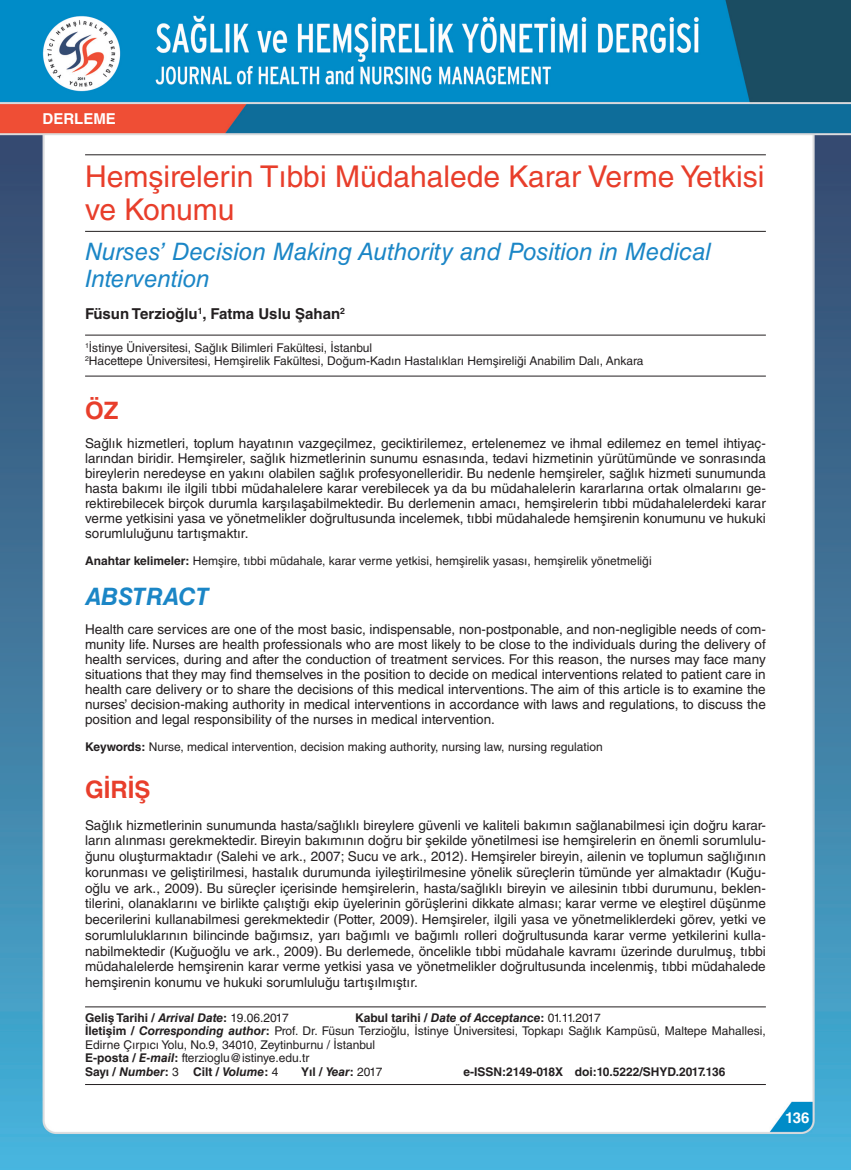
<style>
.page{position:relative;width:851px;height:1170px;background:#fff}
.page>*{position:absolute;margin:0;border:0;box-sizing:border-box;transform-origin:0 0}
.t1{font:30px/33px "Helvetica LT Std";color:#e83e2b}
.t2{font:italic 24px "Helvetica LT Std";color:#1b86c6}
.t3{font:italic 700 24px "Helvetica LT Std";color:#1b86c6}
.t4{font:700 24px "Helvetica LT Std";color:#e83e2b}
.t5{font:700 15px "Helvetica LT Std";color:#231f20}
.t6{font:700 15px "Helvetica LT Std";color:#fff}
.t7{font:13.5px/15px "Helvetica LT Std";color:#231f20;text-align:justify}
.t8{font:12px/13.5px "Helvetica LT Std";color:#231f20}
.t9{font:700 12px "Helvetica LT Std";color:#231f20}
.t10{font:italic 700 12px "Helvetica LT Std";color:#231f20}
.s1{font-weight:700}
.s2{font-style:italic}
.s3{font-weight:400}
.s4{font-style:normal}
.s5{font-weight:400;font-style:normal}
.s6{font-weight:700;font-style:italic}
</style>
<div class="page">
<img style="left:0;top:0;width:850px;height:1169px">
<hr style="left:85px;top:154px;width:680px;height:1px;background:#231f20">
<hr style="left:85px;top:231px;width:680px;height:1px;background:#231f20">
<hr style="left:85px;top:1084px;width:680px;height:1px;background:#231f20">
<hr style="left:85px;top:335px;width:680px;height:1px;background:#231f20">
<hr style="left:85px;top:375px;width:680px;height:1px;background:#231f20">
<hr style="left:85px;top:1006px;width:680px;height:1px;background:#231f20">
<p class="t6" style="left:43px;top:109px;width:75px">DERLEME</p>
<p class="t1" style="left:85px;top:160px;width:680px">Hemşirelerin Tıbbi Müdahalede Karar Verme Yetkisi ve Konumu</p>
<p class="t2" style="left:85px;top:237px;width:627px">Nurses’ Decision Making Authority and Position in Medical</p>
<p class="t2" style="left:85px;top:264px;width:126px">Intervention</p>
<p class="t5" style="left:85px;top:304px;width:261px">Füsun Terzioğlu<sup>1</sup>, Fatma Uslu Şahan<sup>2</sup></p>
<p class="t8" style="left:85px;top:341px;width:288px"><sup>1</sup>İstinye Üniversitesi, Sağlık Bilimleri Fakültesi, İstanbul</p>
<p class="t8" style="left:85px;top:354px;width:560px"><sup>2</sup>Hacettepe Üniversitesi, Hemşirelik Fakültesi, Doğum-Kadın Hastalıkları Hemşireliği Anabilim Dalı, Ankara</p>
<p class="t4" style="left:85px;top:396px;width:35px">ÖZ</p>
<p class="t7" style="left:85px;top:435px;width:682px">Sağlık hizmetleri, toplum hayatının vazgeçilmez, geciktirilemez, ertelenemez ve ihmal edilemez en temel ihtiyaç&shy;larından biridir. Hemşireler, sağlık hizmetlerinin sunumu esnasında, tedavi hizmetinin yürütümünde ve sonrasında bireylerin neredeyse en yakını olabilen sağlık profesyonelleridir. Bu nedenle hemşireler, sağlık hizmeti sunumunda hasta bakımı ile ilgili tıbbi müdahalelere karar verebilecek ya da bu müdahalelerin kararlarına ortak olmalarını ge&shy;rektirebilecek birçok durumla karşılaşabilmektedir. Bu derlemenin amacı, hemşirelerin tıbbi müdahalelerdeki karar verme yetkisini yasa ve yönetmelikler doğrultusunda incelemek, tıbbi müdahalede hemşirenin konumunu ve hukuki sorumluluğunu tartışmaktır.</p>
<p class="t8" style="left:85px;top:553px;width:568px"><span class="s1">Anahtar kelimeler:</span> Hemşire, tıbbi müdahale, karar verme yetkisi, hemşirelik yasası, hemşirelik yönetmeliği</p>
<p class="t3" style="left:85px;top:582px;width:126px">ABSTRACT</p>
<p class="t7" style="left:85px;top:621px;width:682px">Health care services are one of the most basic, indispensable, non-postponable, and non-negligible needs of com&shy;munity life. Nurses are health professionals who are most likely to be close to the individuals during the delivery of health services, during and after the conduction of treatment services. For this reason, the nurses may face many situations that they may find themselves in the position to decide on medical interventions related to patient care in health care delivery or to share the decisions of this medical interventions. The aim of this article is to examine the nurses’ decision-making authority in medical interventions in accordance with laws and regulations, to discuss the position and legal responsibility of the nurses in medical intervention.</p>
<p class="t8" style="left:85px;top:739px;width:519px"><span class="s1">Keywords:</span> Nurse, medical intervention, decision making authority, nursing law, nursing regulation</p>
<p class="t4" style="left:85px;top:774px;width:67px">GİRİŞ</p>
<p class="t7" style="left:85px;top:816px;width:682px;line-height:15.8px">Sağlık hizmetlerinin sunumunda hasta/sağlıklı bireylere güvenli ve kaliteli bakımın sağlanabilmesi için doğru karar&shy;ların alınması gerekmektedir. Bireyin bakımının doğru bir şekilde yönetilmesi ise hemşirelerin en önemli sorumlulu&shy;ğunu oluşturmaktadır (Salehi ve ark., 2007; Sucu ve ark., 2012). Hemşireler bireyin, ailenin ve toplumun sağlığının korunması ve geliştirilmesi, hastalık durumunda iyileştirilmesine yönelik süreçlerin tümünde yer almaktadır (Kuğu&shy;oğlu ve ark., 2009). Bu süreçler içerisinde hemşirelerin, hasta/sağlıklı bireyin ve ailesinin tıbbi durumunu, beklen&shy;tilerini, olanaklarını ve birlikte çalıştığı ekip üyelerinin görüşlerini dikkate alması; karar verme ve eleştirel düşünme becerilerini kullanabilmesi gerekmektedir (Potter, 2009). Hemşireler, ilgili yasa ve yönetmeliklerdeki görev, yetki ve sorumluluklarının bilincinde bağımsız, yarı bağımlı ve bağımlı rolleri doğrultusunda karar verme yetkilerini kulla&shy;nabilmektedir (Kuğuoğlu ve ark., 2009). Bu derlemede, öncelikle tıbbi müdahale kavramı üzerinde durulmuş, tıbbi müdahalelerde hemşirenin karar verme yetkisi yasa ve yönetmelikler doğrultusunda incelenmiş, tıbbi müdahalede hemşirenin konumu ve hukuki sorumluluğu tartışılmıştır.</p>
<p class="t9" style="left:85px;top:1009px;width:205px">Geliş Tarihi / <span class="s2">Arrival Date</span>: <span class="s3">19.06.2017</span></p>
<p class="t10" style="left:355px;top:1009px;width:247px"><span class="s4">Kabul tarihi /</span> Date of Acceptance<span class="s4">:</span> <span class="s5">01.11.2017</span></p>
<p class="t8" style="left:85px;top:1023px;width:682px"><span class="s1">İletişim /</span> <span class="s6">Corresponding author</span><span class="s1">:</span> Prof. Dr. Füsun Terzioğlu, İstinye Üniversitesi, Topkapı Sağlık Kampüsü, Maltepe Mahallesi,<br>Edirne Çırpıcı Yolu, No.9, 34010, Zeytinburnu / İstanbul</p>
<p class="t8" style="left:85px;top:1050px;width:226px"><span class="s1">E-posta /</span> <span class="s6">E-mail</span><span class="s1">:</span> fterzioglu@istinye.edu.tr</p>
<p class="t9" style="left:85px;top:1063px;width:195px">Sayı / <span class="s2">Number</span>: <span class="s3">3</span> Cilt / <span class="s2">Volume</span>: <span class="s3">4</span></p>
<p class="t9" style="left:301px;top:1063px;width:83px">Yıl / <span class="s2">Year</span>: <span class="s3">2017</span></p>
<p class="t9" style="left:463px;top:1063px;width:263px">e-ISSN:2149-018X doi:10.5222/SHYD.2017.136</p>
<p class="t6" style="left:785px;top:1108px;width:26px">136</p>
</div>
